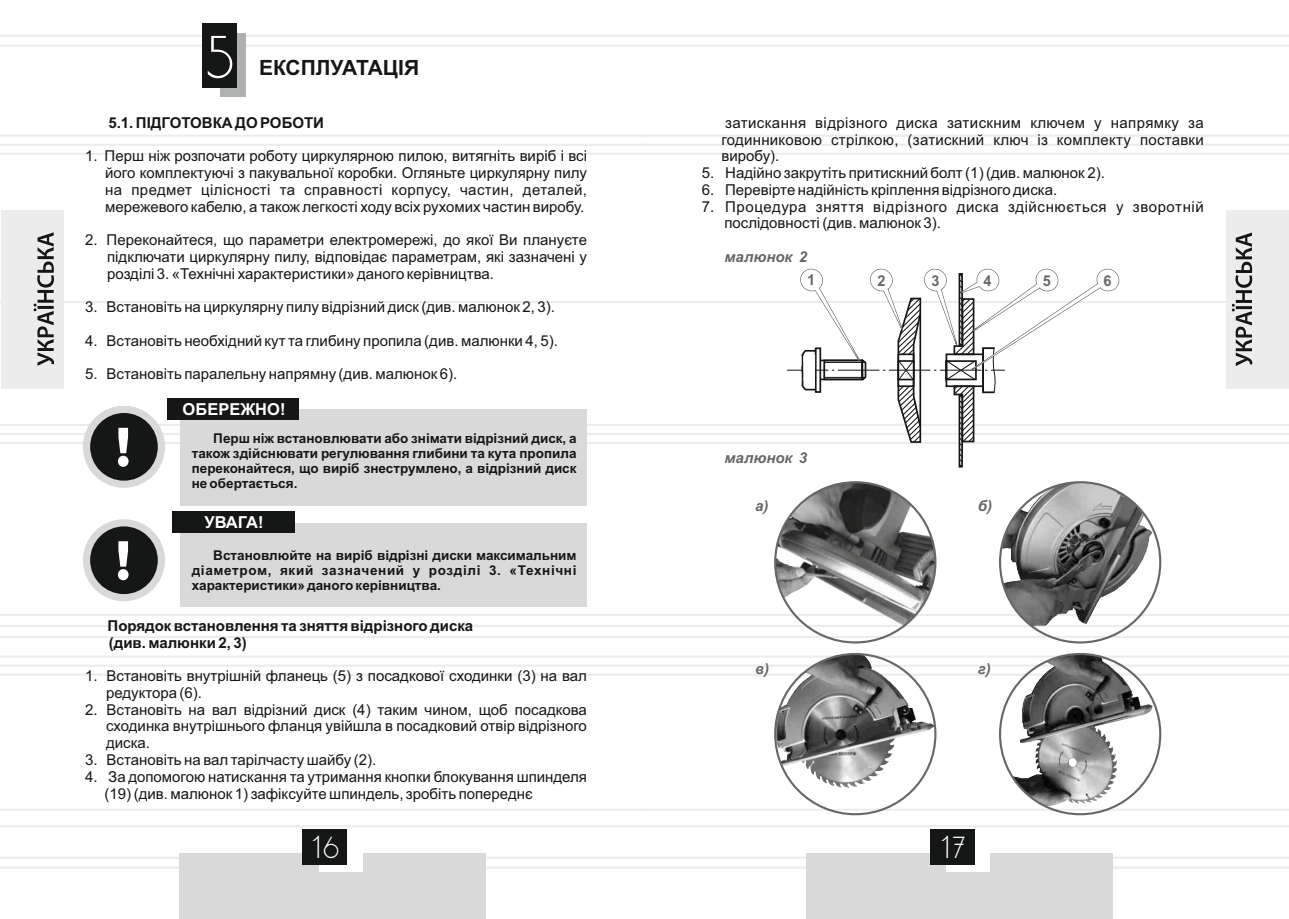
<style>
.page{position:relative;width:1289px;height:919px;background:#fff}
.page>*{position:absolute;margin:0;border:0;box-sizing:border-box;transform-origin:0 0}
.t1{font:52.2px "DS Standart Cyr";color:#fff}
.t2{font:26.25px "DS Standart Cyr";color:#fff}
.t3{font:700 21px "Arial";color:#151616}
.t4{font:700 16.5px "Arial";color:#fff}
.t5{font:15px/16.8px "Arial";color:#151616;text-align:justify}
.t6{font:15px/16.8px "Arial";letter-spacing:.04em;color:#151616}
.t7{font:700 15px/16.8px "Arial";color:#151616}
.t8{font:italic 700 15px "Arial";color:#676767}
.t9{font:700 15px "Arial";color:#676767;scale:.96 1}
.t10{font:700 13.5px/15.1px "Arial";color:#151616;text-align:justify}
</style>
<div class="page">
<hr style="left:644px;top:135px;width:644px;height:2px;background:#ececec">
<hr style="left:644px;top:153px;width:644px;height:2px;background:#ececec">
<hr style="left:644px;top:614px;width:644px;height:2px;background:#ececec">
<hr style="left:644px;top:635px;width:644px;height:3px;background:#ececec">
<hr style="left:644px;top:655px;width:644px;height:2px;background:#ececec">
<hr style="left:644px;top:673px;width:644px;height:2px;background:#ececec">
<hr style="left:644px;top:856px;width:644px;height:2px;background:#ececec">
<hr style="left:644px;top:866px;width:644px;height:2px;background:#ececec">
<hr style="left:644px;top:35px;width:644px;height:2px;background:#ececec">
<hr style="left:644px;top:45px;width:644px;height:2px;background:#ececec">
<hr style="left:644px;top:808px;width:644px;height:2px;background:#ececec">
<hr style="left:644px;top:825px;width:644px;height:2px;background:#ececec">
<hr style="left:0;top:135px;width:644px;height:2px;background:#ececec">
<hr style="left:0;top:144px;width:1288px;height:2px;background:#ececec">
<hr style="left:0;top:153px;width:644px;height:2px;background:#ececec">
<hr style="left:0;top:614px;width:644px;height:2px;background:#ececec">
<hr style="left:0;top:625px;width:1288px;height:2px;background:#ececec">
<hr style="left:0;top:635px;width:644px;height:3px;background:#ececec">
<hr style="left:0;top:655px;width:644px;height:2px;background:#ececec">
<hr style="left:0;top:664px;width:1288px;height:3px;background:#f1f1f1">
<hr style="left:0;top:673px;width:644px;height:2px;background:#ececec">
<hr style="left:0;top:856px;width:644px;height:2px;background:#ececec">
<hr style="left:0;top:866px;width:644px;height:2px;background:#ececec">
<hr style="left:0;top:35px;width:644px;height:2px;background:#ececec">
<hr style="left:0;top:45px;width:644px;height:2px;background:#ececec">
<hr style="left:0;top:808px;width:644px;height:2px;background:#ececec">
<hr style="left:0;top:825px;width:644px;height:2px;background:#ececec">
<div style="left:179px;top:852px;width:307px;height:66px;background:#d9d9da"></div>
<div style="left:319px;top:831px;width:44px;height:40px;background:#fff"></div>
<div style="left:302px;top:829px;width:45px;height:35px;background:#151616"></div>
<div style="left:1px;top:210px;width:62px;height:178px;background:#ececec"></div>
<div style="left:806px;top:852px;width:307px;height:66px;background:#d9d9da"></div>
<div style="left:946px;top:831px;width:44px;height:40px;background:#fff"></div>
<div style="left:929px;top:829px;width:45px;height:35px;background:#151616"></div>
<div style="left:1226px;top:210px;width:62px;height:178px;background:#ececec"></div>
<div style="left:220px;top:34px;width:26px;height:63px;background:#afb0b0"></div>
<div style="left:203px;top:23px;width:34px;height:65px;background:#151616"></div>
<div style="left:83px;top:406px;width:82px;height:82px;border:14px solid #d9d9da;border-radius:50%"></div>
<div style="left:90px;top:413px;width:68px;height:67px;background:#151616;border-radius:50%"></div>
<div style="left:180px;top:409px;width:407px;height:96px;background:#d9d9da"></div>
<div style="left:83px;top:519px;width:82px;height:82px;border:14px solid #d9d9da;border-radius:50%"></div>
<div style="left:90px;top:526px;width:68px;height:68px;background:#151616;border-radius:50%"></div>
<svg style="left:118px;top:541px;width:11px;height:39px"></svg>
<div style="left:180px;top:523px;width:407px;height:83px;background:#d9d9da"></div>
<div style="left:172px;top:511px;width:122px;height:22px;background:#151616"></div>
<svg style="left:0;top:232px;width:1288px;height:236px"></svg>
<img style="left:775px;top:482px;width:160px;height:149px">
<img style="left:1000px;top:483px;width:160px;height:145px">
<img style="left:1000px;top:655px;width:152px;height:150px">
<img style="left:775px;top:654px;width:160px;height:133px">
<h1 class="t1" style="left:207px;top:36px;width:28px">5</h1>
<h3 class="t3" style="left:259px;top:60px;width:162px">ЕКСПЛУАТАЦІЯ</h3>
<p class="t7" style="left:108px;top:115px;width:217px">5.1. ПІДГОТОВКА ДО РОБОТИ</p>
<p class="t5" style="left:105px;top:149px;width:483px;text-indent:-20px">1. Перш ніж розпочати роботу циркулярною пилою, витягніть виріб і всі його комплектуючі з пакувальної коробки. Огляньте циркулярну пилу на предмет цілісності та справності корпусу, частин, деталей, мережевого кабелю, а також легкості ходу всіх рухомих частин виробу.</p>
<p class="t5" style="left:107px;top:233px;width:481px;text-indent:-22px">2. Переконайтеся, що параметри електромережі, до якої Ви плануєте підключати циркулярну пилу, відповідає параметрам, які зазначені у розділі 3. «Технічні характеристики» даного керівництва.</p>
<p class="t5" style="left:85px;top:300px;width:471px">3. Встановіть на циркулярну пилу відрізний диск (див. малюнок 2, 3).</p>
<p class="t5" style="left:85px;top:333px;width:474px">4. Встановіть необхідний кут та глибину пропила (див. малюнки 4, 5).</p>
<p class="t5" style="left:85px;top:367px;width:374px">5. Встановіть паралельну напрямну (див. малюнок 6).</p>
<p class="t4" style="left:183px;top:403px;width:104px">ОБЕРЕЖНО!</p>
<p class="t10" style="left:192px;top:432px;width:386px;text-indent:22px">Перш ніж встановлювати або знімати відрізний диск, а також здійснювати регулювання глибини та кута пропила переконайтеся, що виріб знеструмлено, а відрізний диск не обертається.</p>
<p class="t4" style="left:204px;top:516px;width:60px">УВАГА!</p>
<p class="t10" style="left:192px;top:548px;width:386px;text-indent:22px">Встановлюйте на виріб відрізні диски максимальним діаметром, який зазначений у розділі 3. «Технічні характеристики» даного керівництва.</p>
<p class="t7" style="left:107px;top:618px;width:367px">Порядок встановлення та зняття відрізного диска (див. малюнки 2, 3)</p>
<p class="t5" style="left:106px;top:668px;width:482px;text-indent:-21px">1. Встановіть внутрішній фланець (5) з посадкової сходинки (3) на вал редуктора (6).</p>
<p class="t5" style="left:106px;top:702px;width:482px;text-indent:-21px">2. Встановіть на вал відрізний диск (4) таким чином, щоб посадкова сходинка внутрішнього фланця увійшла в посадковий отвір відрізного диска.</p>
<p class="t5" style="left:85px;top:752px;width:293px">3. Встановіть на вал тарілчасту шайбу (2).</p>
<p class="t5" style="left:104px;top:769px;width:484px;text-indent:-19px">4. За допомогою натискання та утримання кнопки блокування шпинделя (19) (див. малюнок 1) зафіксуйте шпиндель, зробіть попереднє</p>
<p class="t5" style="left:721px;top:115px;width:484px">затискання відрізного диска затискним ключем у напрямку за годинниковою стрілкою, (затискний ключ із комплекту поставки виробу).</p>
<p class="t5" style="left:702px;top:166px;width:404px">5. Надійно закрутіть притискний болт (1) (див. малюнок 2).</p>
<p class="t5" style="left:702px;top:182px;width:357px">6. Перевірте надійність кріплення відрізного диска.</p>
<p class="t6" style="left:724px;top:199px;width:481px;text-indent:-22px">7. Процедура зняття відрізного диска здійснюється у зворотній послідовності (див. малюнок 3).</p>
<p class="t8" style="left:724px;top:251px;width:84px">малюнок 2</p>
<p class="t9" style="left:807px;top:274px;width:10px">1</p>
<p class="t9" style="left:877px;top:275px;width:10px">2</p>
<p class="t9" style="left:931px;top:275px;width:10px">3</p>
<p class="t9" style="left:983px;top:275px;width:10px">4</p>
<p class="t9" style="left:1042px;top:275px;width:10px">5</p>
<p class="t9" style="left:1103px;top:275px;width:10px">6</p>
<p class="t8" style="left:724px;top:452px;width:84px">малюнок 3</p>
<p class="t8" style="left:755px;top:500px;width:15px">а)</p>
<p class="t8" style="left:977px;top:500px;width:16px">б)</p>
<p class="t8" style="left:755px;top:662px;width:16px">в)</p>
<p class="t8" style="left:977px;top:662px;width:15px">г)</p>
<h2 class="t2" style="left:312px;top:836px;width:28px">16</h2>
<h2 class="t2" style="left:941px;top:836px;width:25px">17</h2>
</div>
